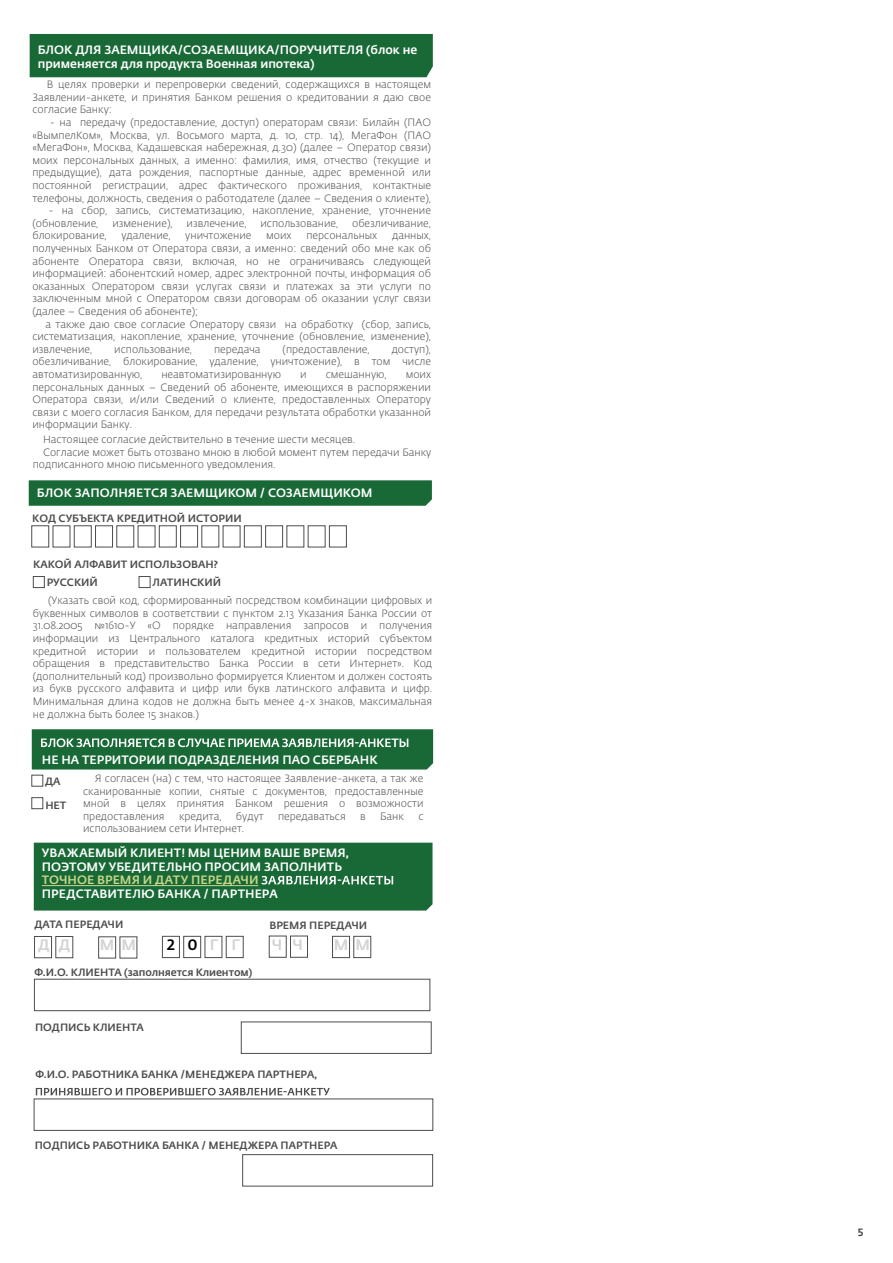
<style>
.page{position:relative;width:893px;height:1263px;background:#fff}
.page>*{position:absolute;margin:0;border:0;box-sizing:border-box;transform-origin:0 0}
.t1{font:15px "Fedra Sans Pro Medium LF";color:#d1d3d4}
.t2{font:15px "Fedra Sans Pro Medium LF";color:#000}
.t3{font:12px/13.5px "Fedra Sans Pro Medium LF";color:#fff}
.t4{font:500 12px/14.4px "Fedra Sans Pro";color:#fff}
.t5{font:12px "Fedra Sans Pro Medium LF";color:#c6d68a}
.t6{font:300 10.5px/12.6px "Fedra Sans Pro";color:#4d4d4d;text-align:justify}
.t7{font:10.5px/18.3px "Fedra Sans Pro Medium LF";color:#4d4d4d}
.t8{font:10.5px "Fedra Sans Pro Medium LF";color:#404040}
.t9{font:9px "Fedra Sans Pro Medium LF";color:#fff}
.s1{color:#d1d3d4}
</style>
<div class="page">
<svg style="left:29px;top:480px;width:403px;height:26px;background:#1e6c3b"></svg>
<svg style="left:32px;top:729px;width:401px;height:40px;background:#2d7648"></svg>
<div style="left:34px;top:843px;width:399px;height:67px;background:#196937"></div>
<svg style="left:31px;top:525px;width:316px;height:23px"></svg>
<div style="left:31px;top:775px;width:12px;height:11px;background:#fff;border:1px solid #4d4d4d"></div>
<div style="left:31px;top:797px;width:12px;height:12px;background:#fff;border:1px solid #4d4d4d"></div>
<div style="left:33px;top:576px;width:12px;height:12px;background:#fff;border:1px solid #4d4d4d"></div>
<div style="left:139px;top:576px;width:11px;height:12px;background:#fff;border:1px solid #4d4d4d"></div>
<div style="left:34px;top:979px;width:396px;height:32px;background:#fff;border:1px solid #4d4d4d"></div>
<div style="left:34px;top:1098px;width:399px;height:33px;background:#fff;border:1px solid #4d4d4d"></div>
<div style="left:241px;top:1021px;width:191px;height:33px;background:#fff;border:1px solid #4d4d4d"></div>
<div style="left:242px;top:1154px;width:191px;height:32px;background:#fff;border:1px solid #4d4d4d"></div>
<svg style="left:36px;top:1088px;width:294px;height:7px"></svg>
<hr style="left:42px;top:885px;width:216px;height:1px;background:#c6d68a">
<div style="left:30px;top:34px;width:403px;height:43px;background:#196937"></div>
<svg style="left:34px;top:936px;width:40px;height:22px"></svg>
<svg style="left:268px;top:935px;width:40px;height:23px"></svg>
<svg style="left:98px;top:936px;width:40px;height:23px"></svg>
<svg style="left:332px;top:935px;width:40px;height:23px"></svg>
<svg style="left:162px;top:935px;width:82px;height:23px"></svg>
<p class="t4" style="left:38px;top:42px;width:381px">БЛОК ДЛЯ ЗАЕМЩИКА/СОЗАЕМЩИКА/ПОРУЧИТЕЛЯ (блок не применяется для продукта Военная ипотека)</p>
<p class="t9" style="left:37px;top:61px;width:197px">учета платежеспособности, Залогодателя)</p>
<p class="t6" style="left:32px;top:78px;width:400px;text-indent:14px">В целях проверки и перепроверки сведений, содержащихся в настоящем Заявлении-анкете, и принятия Банком решения о кредитовании я даю свое согласие Банку:</p>
<p class="t6" style="left:32px;top:116px;width:400px;text-indent:17px">- на передачу (предоставление, доступ) операторам связи: Билайн (ПАО «ВымпелКом», Москва, ул. Восьмого марта, д. 10, стр. 14), МегаФон (ПАО «МегаФон», Москва, Кадашевская набережная, д.30) (далее – Оператор связи) моих персональных данных, а именно: фамилия, имя, отчество (текущие и предыдущие), дата рождения, паспортные данные, адрес временной или постоянной регистрации, адрес фактического проживания, контактные телефоны, должность, сведения о работодателе (далее – Сведения о клиенте),</p>
<p class="t6" style="left:32px;top:204px;width:400px;text-indent:16px">- на сбор, запись, систематизацию, накопление, хранение, уточнение (обновление,</p>
<p class="t6" style="left:112px;top:217px;width:62px">изменение),</p>
<p class="t6" style="left:187px;top:217px;width:61px">извлечение,</p>
<p class="t6" style="left:260px;top:217px;width:79px">использование,</p>
<p class="t6" style="left:352px;top:217px;width:80px">обезличивание,</p>
<p class="t6" style="left:32px;top:229px;width:76px">блокирование,</p>
<p class="t6" style="left:121px;top:229px;width:51px">удаление,</p>
<p class="t6" style="left:185px;top:229px;width:68px">уничтожение</p>
<p class="t6" style="left:266px;top:229px;width:27px">моих</p>
<p class="t6" style="left:306px;top:229px;width:72px">персональных</p>
<p class="t6" style="left:32px;top:229px;width:400px;text-indent:360px">данных, полученных Банком от Оператора связи, а именно: сведений обо мне как об абоненте Оператора связи, включая, но не ограничиваясь следующей информацией: абонентский номер, адрес электронной почты, информация об оказанных Оператором связи услугах связи и платежах за эти услуги по заключенным мной с Оператором связи договорам об оказании услуг связи (далее – Сведения об абоненте);</p>
<p class="t6" style="left:32px;top:317px;width:400px;text-indent:13px">а также даю свое согласие Оператору связи на обработку (сбор, запись, систематизация, накопление, хранение, уточнение (обновление, изменение), извлечение,</p>
<p class="t6" style="left:32px;top:343px;width:400px;text-indent:359px">доступ), обезличивание, блокирование, удаление, уничтожение), в том числе автоматизированную,</p>
<p class="t6" style="left:114px;top:343px;width:79px">использование,</p>
<p class="t6" style="left:214px;top:343px;width:48px">передача</p>
<p class="t6" style="left:283px;top:343px;width:89px">(предоставление,</p>
<p class="t6" style="left:32px;top:368px;width:400px;text-indent:373px">моих персональных данных – Сведений об абоненте, имеющихся в распоряжении Оператора связи, и/или Сведений о клиенте, предоставленных Оператору связи с моего согласия Банком, для передачи результата обработки указанной информации Банку.</p>
<p class="t6" style="left:43px;top:433px;width:314px">Настоящее согласие действительно в течение шести месяцев.</p>
<p class="t6" style="left:43px;top:445px;width:390px">Согласие может быть отозвано мною в любой момент путем передачи Банку</p>
<p class="t6" style="left:33px;top:458px;width:244px">подписанного мною письменного уведомления.</p>
<p class="t6" style="left:161px;top:368px;width:121px">неавтоматизированную</p>
<p class="t6" style="left:300px;top:368px;width:8px">и</p>
<p class="t6" style="left:326px;top:368px;width:62px">смешанную,</p>
<p class="t3" style="left:37px;top:485px;width:337px">БЛОК ЗАПОЛНЯЕТСЯ ЗАЕМЩИКОМ / СОЗАЕМЩИКОМ</p>
<p class="t7" style="left:32px;top:509px;width:211px">КОД СУБЪЕКТА КРЕДИТНОЙ ИСТОРИИ</p>
<p class="t7" style="left:47px;top:554px;width:173px;text-indent:-13px">КАКОЙ АЛФАВИТ ИСПОЛЬЗОВАН?<br>РУССКИЙ</p>
<p class="t6" style="left:33px;top:594px;width:401px;text-indent:15px">(Указать свой код, сформированный посредством комбинации цифровых и буквенных символов в соответствии с пунктом 2.13 Указания Банка России от 31.08.2005 №1610-У «О порядке направления запросов и получения информации из Центрального каталога кредитных историй субъектом кредитной истории и пользователем кредитной истории посредством обращения в представительство Банка России в сети Интернет». Код (дополнительный код) произвольно формируется Клиентом и должен состоять из букв русского алфавита и цифр или букв латинского алфавита и цифр.<br>Минимальная длина кодов не должна быть менее 4-х знаков, максимальная не должна быть более 15 знаков.)</p>
<p class="t7" style="left:152px;top:572px;width:70px">ЛАТИНСКИЙ</p>
<p class="t3" style="left:42px;top:752px;width:337px">НЕ НА ТЕРРИТОРИИ ПОДРАЗДЕЛЕНИЯ ПАО СБЕРБАНК</p>
<p class="t7" style="left:45px;top:771px;width:17px">ДА</p>
<p class="t6" style="left:83px;top:772px;width:342px;text-indent:12px">Я согласен (на) с тем, что настоящее Заявление-анкета, а так же сканированные копии, снятые с документов, предоставленные мной в целях принятия Банком решения о возможности предоставления</p>
<p class="t7" style="left:45px;top:795px;width:23px">НЕТ</p>
<p class="t3" style="left:42px;top:846px;width:309px">УВАЖАЕМЫЙ КЛИЕНТ! МЫ ЦЕНИМ ВАШЕ ВРЕМЯ,<br>ПОЭТОМУ УБЕДИТЕЛЬНО ПРОСИМ ЗАПОЛНИТЬ</p>
<p class="t5" style="left:42px;top:871px;width:218px">ТОЧНОЕ ВРЕМЯ И ДАТУ ПЕРЕДАЧИ</p>
<p class="t3" style="left:42px;top:886px;width:237px">ПРЕДСТАВИТЕЛЮ БАНКА / ПАРТНЕРА</p>
<p class="t6" style="left:179px;top:810px;width:44px">кредита,</p>
<p class="t6" style="left:236px;top:810px;width:29px">будут</p>
<p class="t6" style="left:278px;top:810px;width:69px">передаваться</p>
<p class="t6" style="left:360px;top:810px;width:7px">в</p>
<p class="t6" style="left:380px;top:810px;width:25px">Банк</p>
<p class="t6" style="left:418px;top:810px;width:7px">с</p>
<p class="t6" style="left:83px;top:822px;width:163px">использованием сети Интернет.</p>
<p class="t7" style="left:34px;top:914px;width:90px">ДАТА ПЕРЕДАЧИ</p>
<p class="t7" style="left:34px;top:963px;width:219px">Ф.И.О. КЛИЕНТА (заполняется Клиентом)</p>
<h1 class="t1" style="left:38px;top:934px;width:34px">Д Д</h1>
<h1 class="t1" style="left:100px;top:934px;width:38px">М М</h1>
<h1 class="t2" style="left:167px;top:934px;width:74px">20<span class="s1">ГГ</span></h1>
<p class="t7" style="left:269px;top:915px;width:99px">ВРЕМЯ ПЕРЕДАЧИ</p>
<h1 class="t1" style="left:272px;top:933px;width:33px">Ч Ч</h1>
<h1 class="t1" style="left:334px;top:933px;width:38px">М М</h1>
<p class="t7" style="left:35px;top:1017px;width:110px">ПОДПИСЬ КЛИЕНТА</p>
<p class="t7" style="left:35px;top:1064px;width:283px">Ф.И.О. РАБОТНИКА БАНКА /МЕНЕДЖЕРА ПАРТНЕРА,</p>
<p class="t7" style="left:35px;top:1136px;width:304px">ПОДПИСЬ РАБОТНИКА БАНКА / МЕНЕДЖЕРА ПАРТНЕРА</p>
<p class="t8" style="left:858px;top:1224px;width:7px">5</p>
</div>
